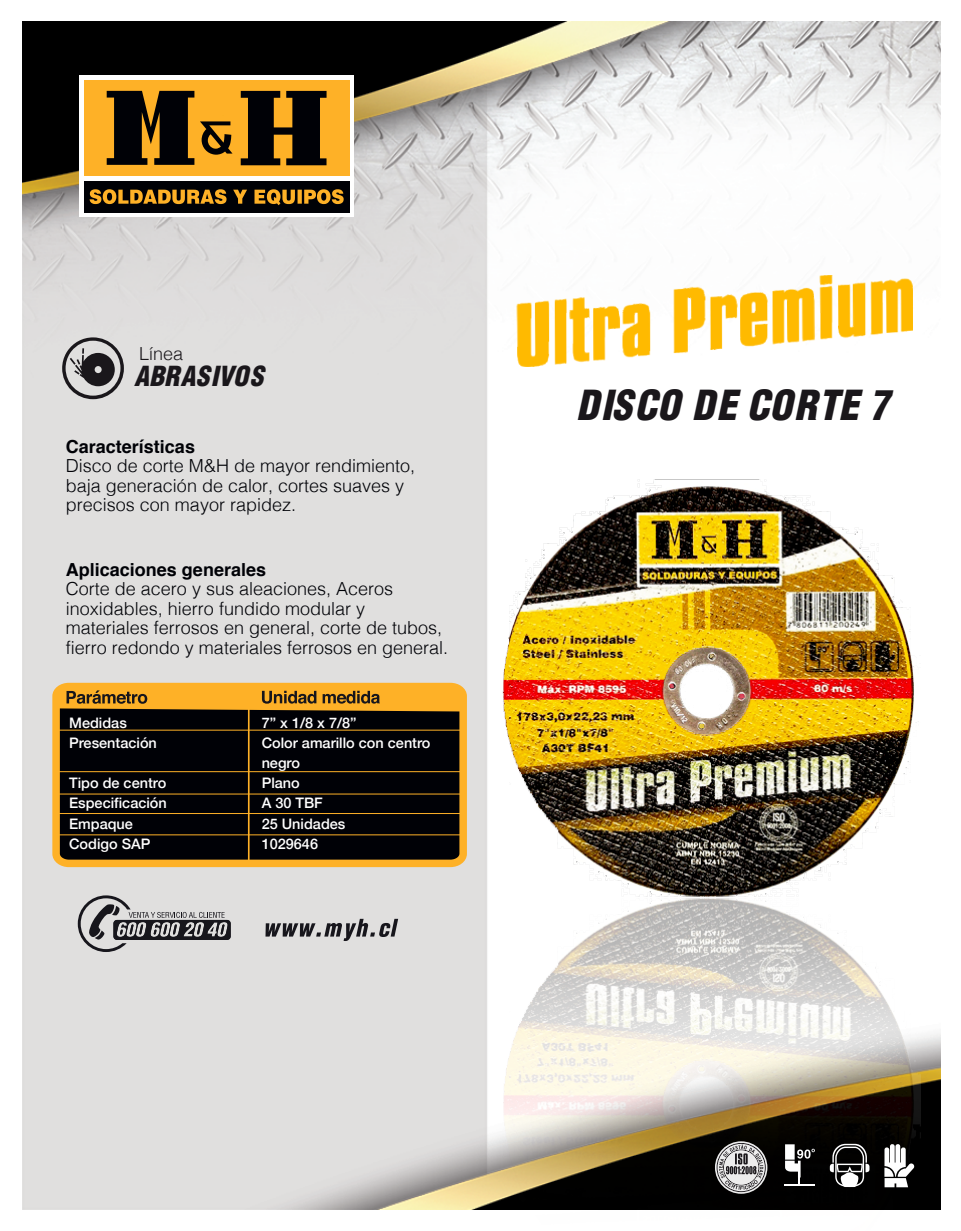
<style>
.page{position:relative;width:961px;height:1231px;background:#fff}
.page>*{position:absolute;margin:0;border:0;box-sizing:border-box;transform-origin:0 0}
.t1{font:italic 900 40.5px "Switzerland Cond";color:#1a171b}
.t2{font:italic 900 27px "Switzerland Cond";color:#1a171b}
.t3{font:300 18px/19.5px "Helvetica";color:#000106}
.t4{font:700 18px "Helvetica";color:#000106}
.t5{font:300 18px "Helvetica";color:#1a171b}
.t6{font:500 14.55px/20.1px "Helvetica Neue";color:#fff}
</style>
<div class="page">
<img style="left:22px;top:21px;width:918px;height:1188px">
<img style="left:493px;top:374px;width:427px;height:836px">
<div style="left:79px;top:75px;width:275px;height:142px;background:#fff"></div>
<div style="left:84px;top:181px;width:265px;height:31px;background:#000106"></div>
<svg style="left:90px;top:189px;width:253px;height:16px"></svg>
<div style="left:84px;top:80px;width:265px;height:96px;background:#feb127"></div>
<svg style="left:107px;top:91px;width:87px;height:74px"></svg>
<svg style="left:241px;top:91px;width:85px;height:74px"></svg>
<svg style="left:200px;top:121px;width:32px;height:34px"></svg>
<svg style="left:78px;top:895px;width:153px;height:57px;background:#a6a5a6"></svg>
<svg style="left:265px;top:918px;width:133px;height:23px;background:#9d9c9e"></svg>
<svg style="left:49px;top:679px;width:421px;height:192px;background:#292217"></svg>
<hr style="left:56px;top:729px;width:404px;height:1px;background:#feb127">
<hr style="left:56px;top:771px;width:404px;height:1px;background:#feb127">
<hr style="left:56px;top:793px;width:404px;height:1px;background:#feb127">
<hr style="left:56px;top:813px;width:404px;height:1px;background:#feb127">
<hr style="left:56px;top:834px;width:404px;height:1px;background:#feb127">
<hr style="left:248px;top:695px;width:1px;height:168px;background:#feb127">
<svg style="left:56px;top:685px;width:407px;height:26px;background:#da9824"></svg>
<svg style="left:62px;top:337px;width:62px;height:62px;background:#908e8f"></svg>
<svg style="left:715px;top:1141px;width:52px;height:52px"></svg>
<svg style="left:716px;top:1143px;width:49px;height:49px;background:#929292"></svg>
<svg style="left:829px;top:1143px;width:40px;height:44px"></svg>
<svg style="left:884px;top:1143px;width:30px;height:44px"></svg>
<div style="left:785px;top:1144px;width:9px;height:15px;background:#fff"></div>
<hr style="left:784px;top:1184px;width:30px;height:2px;background:#fff">
<svg style="left:785px;top:1148px;width:29px;height:35px"></svg>
<img style="left:516px;top:276px;width:396px;height:90px">
<p class="t5" style="left:139px;top:338px;width:46px">Línea</p>
<h2 class="t2" style="left:134px;top:359px;width:132px">ABRASIVOS</h2>
<p class="t4" style="left:66px;top:432px;width:131px">Características</p>
<p class="t3" style="left:66px;top:455px;width:351px">Disco de corte M&amp;H de mayor rendimiento, baja generación de calor, cortes suaves y precisos con mayor rapidez.</p>
<p class="t4" style="left:66px;top:555px;width:202px">Aplicaciones generales</p>
<p class="t3" style="left:66px;top:578px;width:384px">Corte de acero y sus aleaciones, Aceros inoxidables, hierro fundido modular y materiales ferrosos en general, corte de tubos, fierro redondo y materiales ferrosos en general.</p>
<p class="t6" style="left:69px;top:711px;width:89px">Medidas<br>Presentación</p>
<p class="t6" style="left:69px;top:772px;width:99px">Tipo de centro<br>Especificación<br>Empaque<br>Codigo SAP</p>
<p class="t6" style="left:262px;top:711px;width:170px">7” x 1/8 x 7/8”<br>Color amarillo con centro negro<br>Plano<br>A 30 TBF<br>25 Unidades<br>1029646</p>
<h1 class="t1" style="left:576px;top:380px;width:314px">DISCO DE CORTE 7</h1>
</div>
